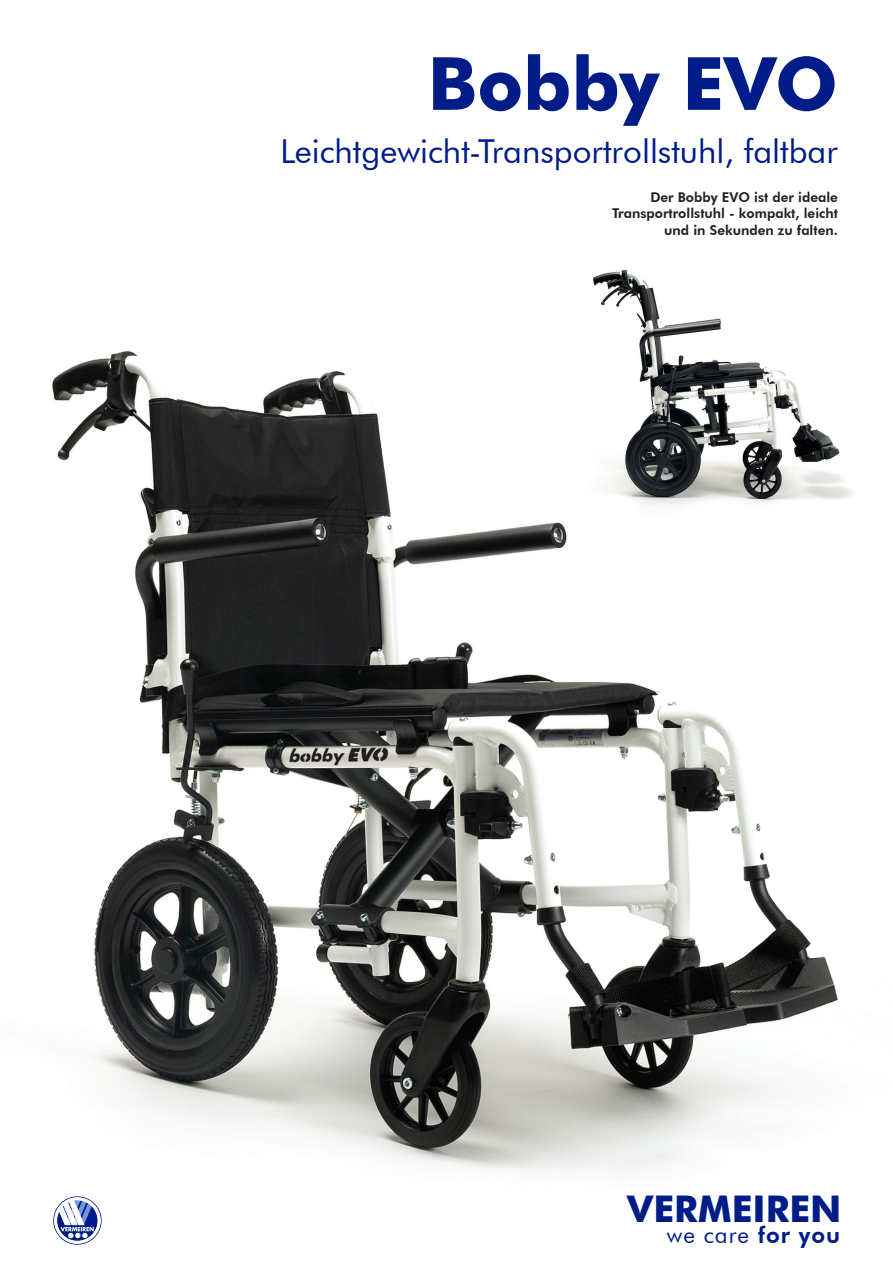
<style>
.page{position:relative;width:893px;height:1263px;background:#fff}
.page>*{position:absolute;margin:0;border:0;box-sizing:border-box;transform-origin:0 0}
.t1{font:700 73.5px "Futura BT";color:#001c88}
.t2{font:700 36.75px "Futura BT";color:#001c88}
.t3{font:33px "Futura BT";color:#001c88}
.t4{font:22.65px "Futura BT";letter-spacing:.04em;color:#001c88}
.t5{font:800 13.5px "Futura BT";color:#231f20}
.s1{font-weight:800}
</style>
<div class="page">
<img style="left:52px;top:351px;width:786px;height:894px">
<svg style="left:54px;top:1197px;width:47px;height:47px"></svg>
<img style="left:589px;top:269px;width:264px;height:248px">
<p class="t1" style="left:428px;top:39px;width:412px">Bobby EVO</p>
<p class="t3" style="left:280px;top:131px;width:559px">Leichtgewicht-Transportrollstuhl, faltbar</p>
<p class="t5" style="left:650px;top:189px;width:189px">Der Bobby EVO ist der ideale</p>
<p class="t5" style="left:612px;top:205px;width:227px">Transportrollstuhl - kompakt, leicht</p>
<p class="t5" style="left:664px;top:221px;width:175px">und in Sekunden zu falten.</p>
<p class="t2" style="left:627px;top:1186px;width:216px">VERMEIREN</p>
<p class="t4" style="left:667px;top:1221px;width:175px">we care <span class="s1">for you</span></p>
</div>
